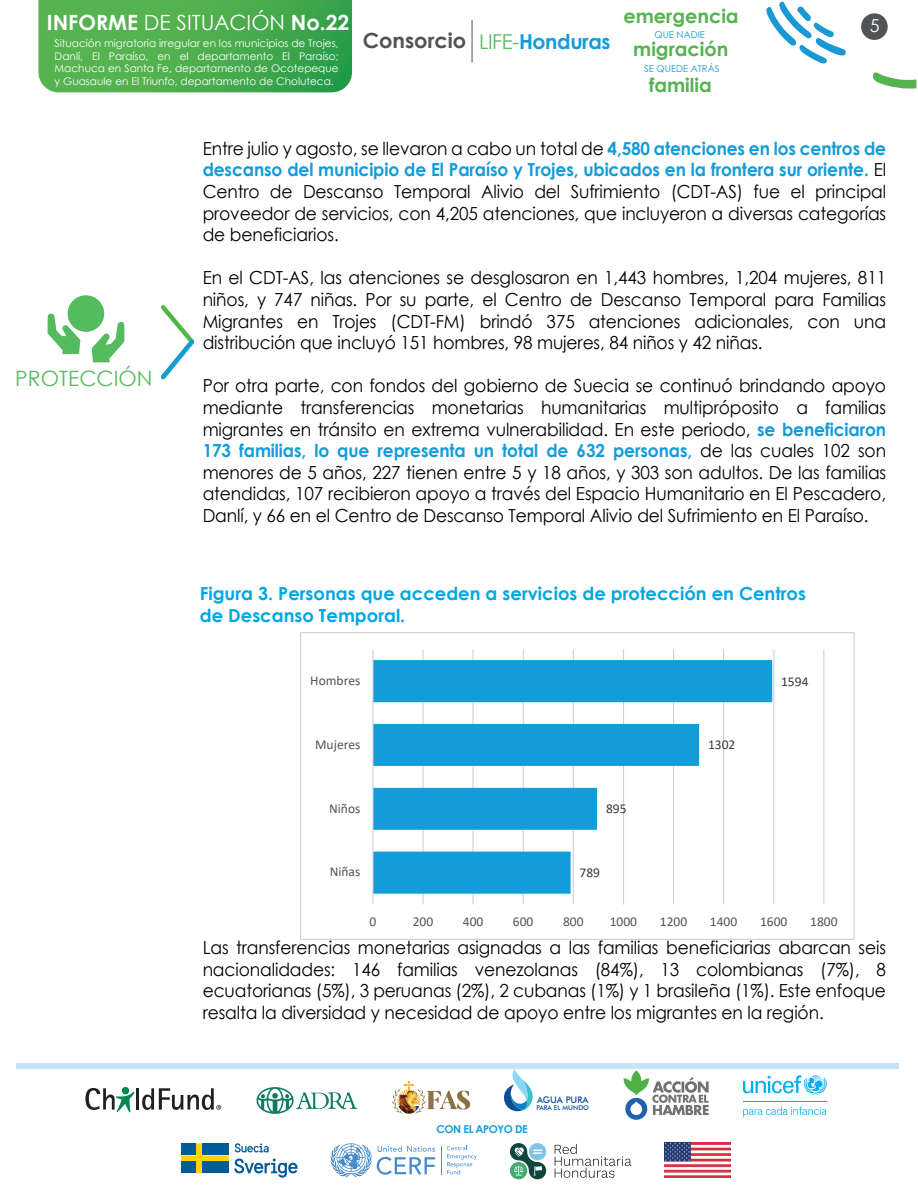
<style>
.page{position:relative;width:918px;height:1188px;background:#fff}
.page>*{position:absolute;margin:0;border:0;box-sizing:border-box;transform-origin:0 0}
.t1{font:21.15px "Century Gothic";color:#55bb5f}
.t2{font:700 21px "Century Gothic";color:#fff}
.t3{font:700 20.85px "Century Gothic";color:#505457}
.t4{font:700 19.35px/33.5px "Century Gothic";color:#55b350;text-align:center}
.t5{font:18px/21.6px "Century Gothic";letter-spacing:-.005em;color:#000001;text-align:justify;scale:.95 1}
.t6{font:700 18px/21.6px "Century Gothic";color:#00a7e2}
.t7{font:17.85px "Century Gothic";color:#fff}
.t8{font:13.5px "Calibri";color:#515455}
.t9{font:13.5px "Calibri";color:#36393c}
.t10{font:700 10.8px "Century Gothic";letter-spacing:-.04em;color:#169cd8}
.t11{font:10.5px/12.6px "Century Gothic";color:#fff;text-align:justify}
.t12{font:9.45px "Century Gothic";color:#1899d6}
.t13{font:500 9.15px "Futura BT";color:#0f4d96}
.t14{font:500 6.6px "Futura BT";color:#0f4d96}
.s1{font-weight:400}
.s2{font-weight:400;font-size:20.55px;color:#55bb5f}
.s3{font-size:20.55px;color:#139cd8}
.s4{font-weight:700;color:#129cd9}
</style>
<div class="page">
<svg style="left:872px;top:72px;width:44px;height:17px"></svg>
<svg style="left:766px;top:1px;width:80px;height:63px"></svg>
<hr style="left:472px;top:20px;width:1px;height:42px;background:#505457">
<div style="left:861px;top:13px;width:27px;height:27px;background:#505457;border-radius:50%"></div>
<div style="left:17px;top:1063px;width:882px;height:6px;background:#c5e5f4"></div>
<svg style="left:160px;top:305px;width:35px;height:75px"></svg>
<svg style="left:48px;top:313px;width:32px;height:41px"></svg>
<svg style="left:92px;top:322px;width:32px;height:40px"></svg>
<div style="left:68px;top:295px;width:36px;height:37px;background:#55bb5f;border-radius:50%"></div>
<hr style="left:823px;top:649px;width:1px;height:256px;background:#cfd1d0">
<hr style="left:773px;top:649px;width:1px;height:256px;background:#cfd1d0">
<hr style="left:723px;top:649px;width:1px;height:256px;background:#cfd1d0">
<hr style="left:673px;top:649px;width:1px;height:256px;background:#cfd1d0">
<hr style="left:623px;top:649px;width:1px;height:256px;background:#cfd1d0">
<hr style="left:573px;top:649px;width:1px;height:256px;background:#cfd1d0">
<hr style="left:523px;top:649px;width:1px;height:256px;background:#cfd1d0">
<hr style="left:472px;top:649px;width:2px;height:256px;background:#cfd1d0">
<hr style="left:422px;top:649px;width:2px;height:256px;background:#cfd1d0">
<svg style="left:374px;top:660px;width:398px;height:234px;fill:#139cd9"></svg>
<hr style="left:372px;top:649px;width:2px;height:256px;background:#cfd1d0">
<div style="left:300px;top:632px;width:555px;height:308px;border:1px solid #cfd1d0"></div>
<svg style="left:38px;top:0;width:314px;height:92px;background:#4aac4e"></svg>
<img style="left:665px;top:1143px;width:66px;height:35px">
<svg style="left:441px;top:1146px;width:36px;height:28px"></svg>
<svg style="left:331px;top:1143px;width:104px;height:35px"></svg>
<svg style="left:743px;top:1075px;width:84px;height:20px"></svg>
<hr style="left:743px;top:1101px;width:83px;height:1px;background:#00aeef">
<svg style="left:743px;top:1107px;width:83px;height:10px"></svg>
<svg style="left:256px;top:1087px;width:101px;height:27px"></svg>
<hr style="left:136px;top:1088px;width:3px;height:22px;background:#231f20">
<svg style="left:85px;top:1087px;width:49px;height:26px"></svg>
<svg style="left:142px;top:1088px;width:79px;height:22px"></svg>
<img style="left:392px;top:1081px;width:79px;height:33px">
<svg style="left:624px;top:1070px;width:85px;height:50px"></svg>
<svg style="left:555px;top:1144px;width:76px;height:34px"></svg>
<svg style="left:510px;top:1143px;width:36px;height:36px"></svg>
<svg style="left:503px;top:1069px;width:30px;height:43px"></svg>
<svg style="left:181px;top:1143px;width:117px;height:35px"></svg>
<div style="left:181px;top:1143px;width:15px;height:12px;background:#005b97"></div>
<div style="left:202px;top:1143px;width:27px;height:12px;background:#005b97"></div>
<div style="left:181px;top:1161px;width:15px;height:12px;background:#005b97"></div>
<div style="left:202px;top:1161px;width:27px;height:12px;background:#005b97"></div>
<p class="t2" style="left:47px;top:7px;width:304px">INFORME <span class="s1">DE SITUACIÓN</span> No.22</p>
<p class="t11" style="left:55px;top:37px;width:286px">Situación migratoria irregular en los municipios de Trojes, Danlí, El Paraíso, en el departamento El Paraíso; Machuca en Santa Fe, departamento de Ocotepeque y Guasaule en El Triunfo, departamento de Choluteca.</p>
<p class="t3" style="left:363px;top:25px;width:249px">Consorcio <span class="s2">LIFE-</span><span class="s3">Honduras</span></p>
<p class="t4" style="left:623px;top:-2px;width:117px">emergencia migración</p>
<p class="t4" style="left:649px;top:68px;width:64px">familia</p>
<p class="t12" style="left:654px;top:28px;width:52px">QUE NADIE</p>
<p class="t12" style="left:644px;top:62px;width:77px">SE QUEDE ATRÁS</p>
<p class="t7" style="left:870px;top:13px;width:11px">5</p>
<p class="t1" style="left:15px;top:364px;width:139px">PROTECCIÓN</p>
<p class="t5" style="left:203px;top:137px;width:721px">Entre julio y agosto, se llevaron a cabo un total de <span class="s4">4,580 atenciones en los centros de descanso del municipio de El Paraíso y Trojes, ubicados en la frontera sur oriente.</span> El Centro de Descanso Temporal Alivio del Sufrimiento (CDT-AS) fue el principal proveedor de servicios, con 4,205 atenciones, que incluyeron a diversas categorías de beneficiarios.</p>
<p class="t5" style="left:203px;top:267px;width:721px">En el CDT-AS, las atenciones se desglosaron en 1,443 hombres, 1,204 mujeres, 811 niños, y 747 niñas. Por su parte, el Centro de Descanso Temporal para Familias Migrantes en Trojes (CDT-FM) brindó 375 atenciones adicionales, con una distribución que incluyó 151 hombres, 98 mujeres, 84 niños y 42 niñas.</p>
<p class="t5" style="left:203px;top:375px;width:721px">Por otra parte, con fondos del gobierno de Suecia se continuó brindando apoyo mediante transferencias monetarias humanitarias multipróposito a familias migrantes en tránsito en extrema vulnerabilidad. En este periodo, <span class="s4">se beneficiaron 173 familias, lo que representa un total de 632 personas,</span> de las cuales 102 son menores de 5 años, 227 tienen entre 5 y 18 años, y 303 son adultos. De las familias atendidas, 107 recibieron apoyo a través del Espacio Humanitario en El Pescadero, Danlí, y 66 en el Centro de Descanso Temporal Alivio del Sufrimiento en El Paraíso.</p>
<p class="t6" style="left:200px;top:582px;width:608px">Figura 3. Personas que acceden a servicios de protección en Centros de Descanso Temporal.</p>
<p class="t8" style="left:310px;top:671px;width:52px">Hombres</p>
<p class="t9" style="left:781px;top:672px;width:29px">1594</p>
<p class="t8" style="left:315px;top:735px;width:47px">Mujeres</p>
<p class="t8" style="left:329px;top:799px;width:33px">Niños</p>
<p class="t9" style="left:606px;top:799px;width:22px">895</p>
<p class="t9" style="left:708px;top:736px;width:29px">1302</p>
<p class="t8" style="left:330px;top:863px;width:32px">Niñas</p>
<p class="t9" style="left:579px;top:863px;width:22px">789</p>
<p class="t8" style="left:370px;top:912px;width:8px">0</p>
<p class="t8" style="left:413px;top:912px;width:22px">200</p>
<p class="t8" style="left:463px;top:912px;width:22px">400</p>
<p class="t8" style="left:513px;top:912px;width:22px">600</p>
<p class="t8" style="left:563px;top:912px;width:22px">800</p>
<p class="t8" style="left:610px;top:912px;width:29px">1000</p>
<p class="t8" style="left:660px;top:912px;width:29px">1200</p>
<p class="t8" style="left:710px;top:912px;width:29px">1400</p>
<p class="t8" style="left:760px;top:912px;width:29px">1600</p>
<p class="t8" style="left:810px;top:912px;width:29px">1800</p>
<p class="t5" style="left:203px;top:936px;width:721px">Las transferencias monetarias asignadas a las familias beneficiarias abarcan seis nacionalidades: 146 familias venezolanas (84%), 13 colombianas (7%), 8 ecuatorianas (5%), 3 peruanas (2%), 2 cubanas (1%) y 1 brasileña (1%). Este enfoque resalta la diversidad y necesidad de apoyo entre los migrantes en la región.</p>
<p class="t10" style="left:437px;top:1121px;width:93px">CON EL APOYO DE</p>
<p class="t13" style="left:537px;top:1094px;width:53px">AGUA PURA</p>
<p class="t14" style="left:536px;top:1103px;width:54px">PARA EL MUNDO</p>
</div>
